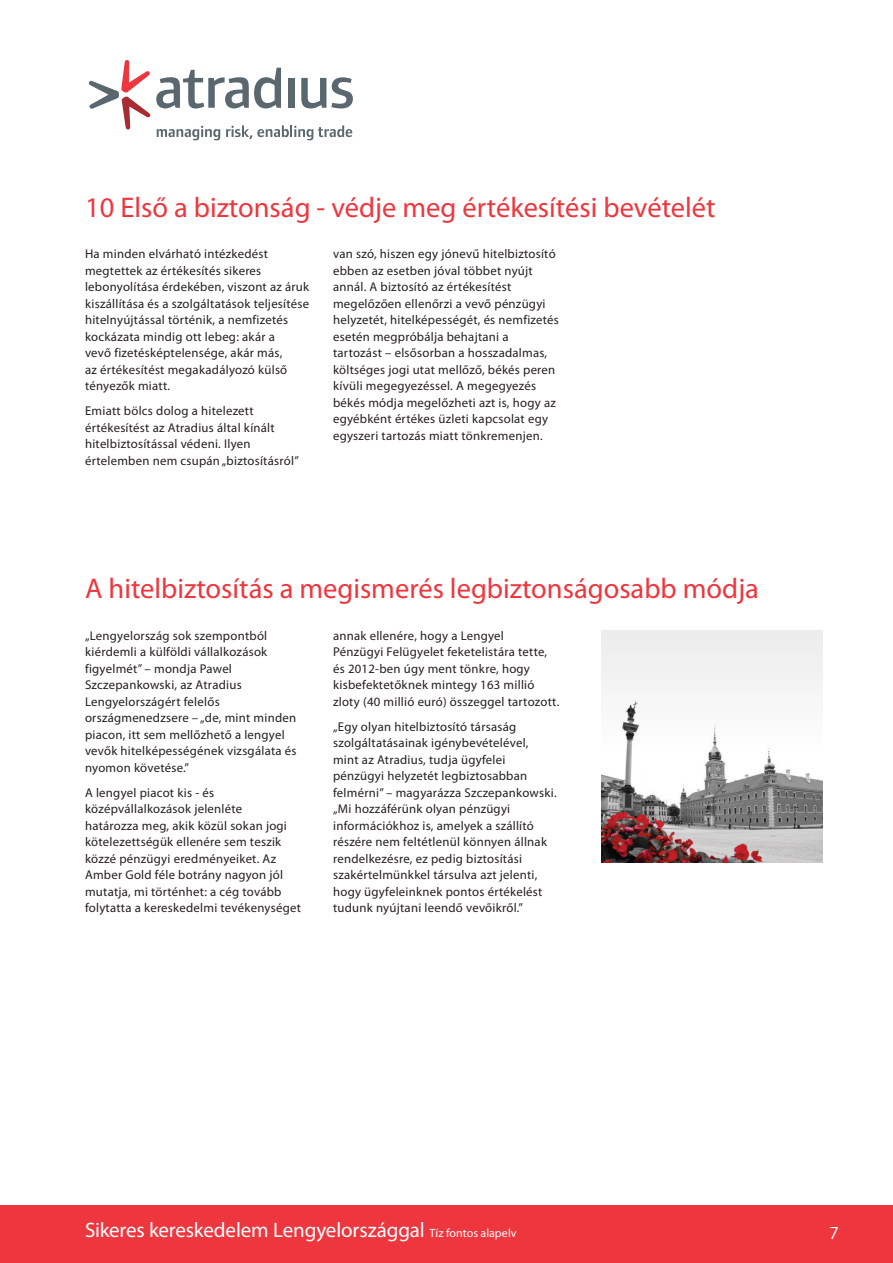
<style>
.page{position:relative;width:893px;height:1263px;background:#fff}
.page>*{position:absolute;margin:0;border:0;box-sizing:border-box;transform-origin:0 0}
.t1{font:28.5px "Myriad Pro";color:#ee363e}
.t2{font:21px "Myriad Pro";letter-spacing:-.005em;color:#fff}
.t3{font:18px "Foundry Form Sans";color:#fff}
.t4{font:12.75px/16.5px "Myriad Pro";letter-spacing:.02em;color:#231f20}
.s1{font-size:12px}
</style>
<div class="page">
<div style="left:0;top:1205px;width:893px;height:58px;background:#ee363e"></div>
<svg style="left:89px;top:60px;width:264px;height:80px"></svg>
<svg style="left:601px;top:630px;width:221px;height:232px"></svg>
<p class="t1" style="left:85px;top:190px;width:632px">10 Első a biztonság - védje meg értékesítési bevételét</p>
<p class="t4" style="left:85px;top:245px;width:226px">Ha minden elvárható intézkedést megtettek az értékesítés sikeres lebonyolítása érdekében, viszont az áruk kiszállítása és a szolgáltatások teljesítése hitelnyújtással történik, a nemfizetés kockázata mindig ott lebeg: akár a<br>vevő fizetésképtelensége, akár más,<br>az értékesítést megakadályozó külső tényezők miatt.</p>
<p class="t4" style="left:85px;top:402px;width:215px">Emiatt bölcs dolog a hitelezett értékesítést az Atradius által kínált hitelbiztosítással védeni. Ilyen értelemben nem csupán „biztosításról”</p>
<p class="t4" style="left:333px;top:245px;width:227px">van szó, hiszen egy jónevű hitelbiztosító ebben az esetben jóval többet nyújt annál. A biztosító az értékesítést megelőzően ellenőrzi a vevő pénzügyi helyzetét, hitelképességét, és nemfizetés esetén megpróbálja behajtani a tartozást – elsősorban a hosszadalmas, költséges jogi utat mellőző, békés peren kívüli megegyezéssel. A megegyezés békés módja megelőzheti azt is, hogy az egyébként értékes üzleti kapcsolat egy egyszeri tartozás miatt tönkremenjen.</p>
<p class="t1" style="left:85px;top:570px;width:675px">A hitelbiztosítás a megismerés legbiztonságosabb módja</p>
<p class="t4" style="left:85px;top:627px;width:213px">„Lengyelország sok szempontból kiérdemli a külföldi vállalkozások figyelmét” – mondja Pawel<br>Szczepankowski, az Atradius<br>Lengyelországért felelős országmenedzsere – „de, mint minden piacon, itt sem mellőzhető a lengyel vevők hitelképességének vizsgálata és nyomon követése.”</p>
<p class="t4" style="left:85px;top:784px;width:217px">A lengyel piacot kis - és középvállalkozások jelenléte<br>határozza meg, akik közül sokan jogi kötelezettségük ellenére sem teszik közzé pénzügyi eredményeiket. Az Amber Gold féle botrány nagyon jól mutatja, mi történhet: a cég tovább folytatta a kereskedelmi tevékenységet</p>
<p class="t4" style="left:333px;top:627px;width:228px">annak ellenére, hogy a Lengyel<br>Pénzügyi Felügyelet feketelistára tette, és 2012-ben úgy ment tönkre, hogy kisbefektetőknek mintegy 163 millió zloty (40 millió euró) összeggel tartozott.</p>
<p class="t4" style="left:333px;top:718px;width:225px">„Egy olyan hitelbiztosító társaság szolgáltatásainak igénybevételével, mint az Atradius, tudja ügyfelei pénzügyi helyzetét legbiztosabban felmérni” – magyarázza Szczepankowski. „Mi hozzáférünk olyan pénzügyi információkhoz is, amelyek a szállító részére nem feltétlenül könnyen állnak rendelkezésre, ez pedig biztosítási szakértelmünkkel társulva azt jelenti, hogy ügyfeleinknek pontos értékelést tudunk nyújtani leendő vevőikről.”</p>
<p class="t2" style="left:85px;top:1217px;width:433px">Sikeres kereskedelem Lengyelországgal <span class="s1">Tíz fontos alapelv</span></p>
<p class="t3" style="left:830px;top:1223px;width:10px">7</p>
</div>
